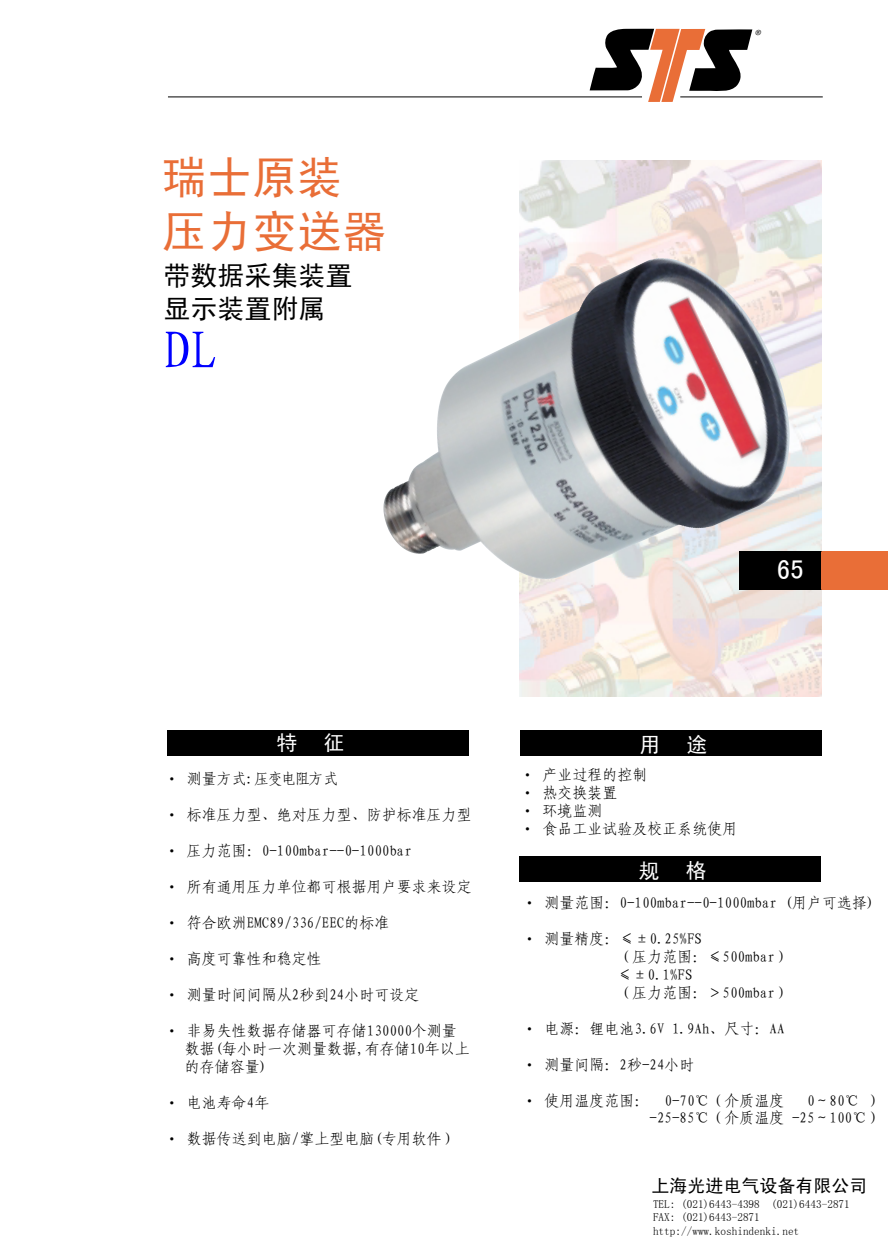
<style>
.page{position:relative;width:888px;height:1260px;background:#fff}
.page>*{position:absolute;margin:0;border:0;box-sizing:border-box;transform-origin:0 0}
.t1{font:54px "Fang Song GB2312";color:#00f}
.t2{font:45px/54px "Sim Hei";color:#e96e37}
.t3{font:27px/32.2px "Sim Hei";color:#000}
.t4{font:27px "Sim Hei";color:#fff}
.t5{font:21px "Sim Hei";color:#fff}
.t6{font:18px "Sim Hei";color:#000}
.t7{font:15px/18px "Fang Song GB2312";color:#000}
.t8{font:15px "Fang Song GB2312";letter-spacing:-.05em;color:#000}
.t9{font:italic 12px "Myriad";color:#000}
.t10{font:11.25px/13.5px "N Sim Sun";color:#000}
.s1{font-family:"Myriad"}
</style>
<div class="page">
<div style="left:819px;top:551px;width:69px;height:39px;background:#e96e37"></div>
<img style="left:520px;top:161px;width:302px;height:535px">
<div style="left:739px;top:551px;width:83px;height:39px;background:#000"></div>
<div style="left:520px;top:730px;width:302px;height:26px;background:#000"></div>
<div style="left:167px;top:730px;width:302px;height:26px;background:#000"></div>
<svg style="left:590px;top:29px;width:162px;height:73px"></svg>
<hr style="left:680px;top:97px;width:143px;height:1px;background:#000">
<hr style="left:168px;top:97px;width:474px;height:1px;background:#000">
<img style="left:383px;top:258px;width:407px;height:321px">
<div style="left:519px;top:856px;width:302px;height:26px;background:#000"></div>
<h2 class="t2" style="left:162px;top:150px;width:226px">瑞士原装压力变送器</h2>
<h3 class="t3" style="left:164px;top:260px;width:190px">带数据采集装置显示装置附属</h3>
<h1 class="t1" style="left:164px;top:323px;width:55px">DL</h1>
<p class="t9" style="left:754px;top:28px;width:10px">®</p>
<h3 class="t4" style="left:777px;top:556px;width:28px">65</h3>
<h3 class="t5" style="left:276px;top:732px;width:69px">特 征</h3>
<p class="t8" style="left:170px;top:771px;width:170px"><span class="s1">•</span> 测量方式:压变电阻方式</p>
<p class="t7" style="left:170px;top:805px;width:304px"><span class="s1">•</span> 标准压力型、绝对压力型、防护标准压力型</p>
<p class="t7" style="left:170px;top:841px;width:244px"><span class="s1">•</span> 压力范围：0-100mbar--0-1000bar</p>
<p class="t7" style="left:170px;top:877px;width:304px"><span class="s1">•</span> 所有通用压力单位都可根据用户要求来设定</p>
<p class="t7" style="left:170px;top:913px;width:221px"><span class="s1">•</span> 符合欧洲EMC89/336/EEC的标准</p>
<p class="t7" style="left:170px;top:949px;width:154px"><span class="s1">•</span> 高度可靠性和稳定性</p>
<p class="t7" style="left:170px;top:985px;width:251px"><span class="s1">•</span> 测量时间间隔从2秒到24小时可设定</p>
<p class="t7" style="left:185px;top:1021px;width:286px;text-indent:-15px"><span class="s1">•</span> 非易失性数据存储器可存储130000个测量数据(每小时一次测量数据,有存储10年以上的存储容量)</p>
<p class="t7" style="left:170px;top:1093px;width:101px"><span class="s1">•</span> 电池寿命4年</p>
<p class="t7" style="left:170px;top:1129px;width:289px"><span class="s1">•</span> 数据传送到电脑/掌上型电脑(专用软件）</p>
<h3 class="t5" style="left:639px;top:734px;width:69px">用 途</h3>
<p class="t7" style="left:525px;top:766px;width:124px"><span class="s1">•</span> 产业过程的控制</p>
<p class="t7" style="left:525px;top:784px;width:94px"><span class="s1">•</span> 热交换装置</p>
<p class="t7" style="left:525px;top:802px;width:79px"><span class="s1">•</span> 环境监测</p>
<p class="t7" style="left:525px;top:820px;width:214px"><span class="s1">•</span> 食品工业试验及校正系统使用</p>
<h3 class="t5" style="left:638px;top:860px;width:69px">规 格</h3>
<p class="t7" style="left:528px;top:893px;width:349px"><span class="s1">•</span> 测量范围：0-100mbar--0-1000mbar (用户可选择)</p>
<p class="t7" style="left:618px;top:929px;width:174px;text-indent:-90px"><span class="s1">•</span> 测量精度：≤±0.25%FS<br>（压力范围：≤500mbar）≤±0.1%FS<br>（压力范围：＞500mbar）</p>
<p class="t7" style="left:528px;top:1019px;width:259px"><span class="s1">•</span> 电源：锂电池3.6V 1.9Ah、尺寸：AA</p>
<p class="t7" style="left:528px;top:1055px;width:169px"><span class="s1">•</span> 测量间隔：2秒-24小时</p>
<p class="t7" style="left:528px;top:1091px;width:259px"><span class="s1">•</span> 使用温度范围： 0-70℃（介质温度</p>
<p class="t7" style="left:807px;top:1091px;width:76px">0～80℃ ）</p>
<p class="t7" style="left:650px;top:1109px;width:234px">-25-85℃（介质温度 -25～100℃）</p>
<p class="t6" style="left:652px;top:1177px;width:217px">上海光进电气设备有限公司</p>
<p class="t10" style="left:653px;top:1197px;width:198px">TEL: (021)6443-4398 (021)6443-2871<br>FAX: (021)6443-2871 http://www.koshindenki.net</p>
</div>
